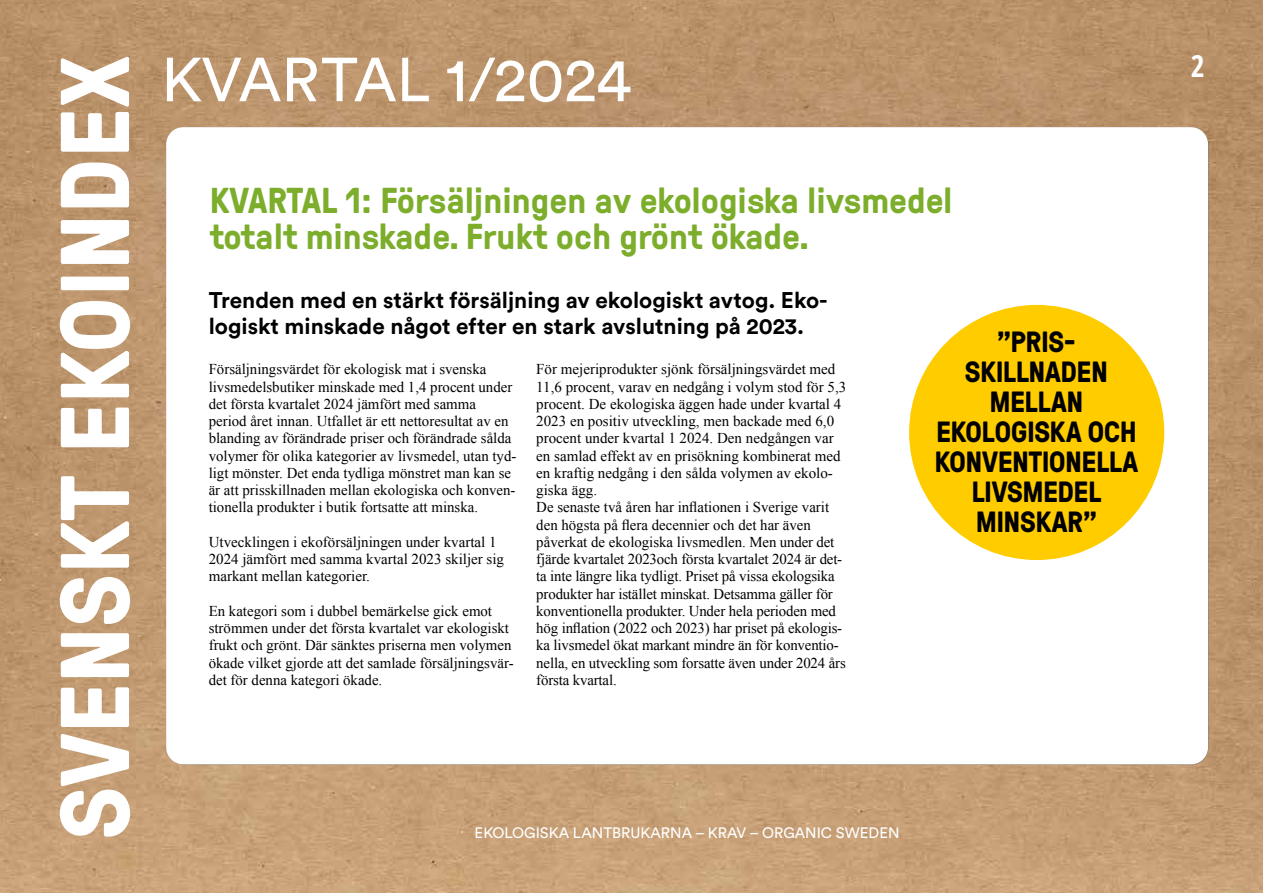
<style>
.page{position:relative;width:1263px;height:893px;background:#fff}
.page>*{position:absolute;margin:0;border:0;box-sizing:border-box;transform-origin:0 0}
.t1{font:700 97.5px "GT Pressura";color:#fff}
.t2{font:61.5px "Circular Std";color:#fff}
.t3{font:700 36px/36px "GT Pressura";color:#7cad2b}
.t4{font:700 30px "Open Sans Condensed";color:#fff}
.t5{font:700 29.25px/30px "GT Pressura";letter-spacing:-.015em;color:#000;text-align:center}
.t6{font:700 22.5px/25.5px "Circular Std";color:#000}
.t7{font:15px/17.2px "Times New Roman";color:#000}
.t8{font:15px "Circular Std";color:#fff}
</style>
<div class="page">
<img style="left:0;top:0;width:1263px;height:893px">
<div style="left:166px;top:127px;width:1042px;height:637px;background:#fff;border-radius:17px"></div>
<div style="left:909px;top:305px;width:255px;height:255px;background:#fc0;border-radius:50%"></div>
<h1 class="t1" style="left:24px;top:839px;width:786px;rotate:-90deg">SVENSKT EKOINDEX</h1>
<h2 class="t2" style="left:161px;top:42px;width:471px">KVARTAL 1/2024</h2>
<h3 class="t3" style="left:210px;top:181px;width:744px">KVARTAL 1: Försäljningen av ekologiska livsmedel totalt minskade. Frukt och grönt ökade.</h3>
<h3 class="t6" style="left:209px;top:287px;width:620px">Trenden med en stärkt försäljning av ekologiskt avtog. Eko&shy;logiskt minskade något efter en stark avslutning på 2023.</h3>
<h3 class="t5" style="left:934px;top:326px;width:205px">”PRIS-<br>SKILLNADEN<br>MELLAN<br>EKOLOGISKA OCH<br>KONVENTIONELLA<br>LIVSMEDEL<br>MINSKAR”</h3>
<p class="t7" style="left:209px;top:360px;width:309px">Försäljningsvärdet för ekologisk mat i svenska livsmedelsbutiker minskade med 1,4 procent under det första kvartalet 2024 jämfört med samma period året innan. Utfallet är ett nettoresultat av en blanding av förändrade priser och förändrade sålda volymer för olika kategorier av livsmedel, utan tyd&shy;ligt mönster. Det enda tydliga mönstret man kan se är att prisskillnaden mellan ekologiska och konven&shy;tionella produkter i butik fortsatte att minska.</p>
<p class="t7" style="left:209px;top:533px;width:297px">Utvecklingen i ekoförsäljningen under kvartal 1<br>2024 jämfört med samma kvartal 2023 skiljer sig markant mellan kategorier.</p>
<p class="t7" style="left:209px;top:602px;width:306px">En kategori som i dubbel bemärkelse gick emot strömmen under det första kvartalet var ekologiskt frukt och grönt. Där sänktes priserna men volymen ökade vilket gjorde att det samlade försäljningsvär&shy;det för denna kategori ökade.</p>
<p class="t7" style="left:536px;top:360px;width:311px">För mejeriprodukter sjönk försäljningsvärdet med 11,6 procent, varav en nedgång i volym stod för 5,3 procent. De ekologiska äggen hade under kvartal 4<br>2023 en positiv utveckling, men backade med 6,0 procent under kvartal 1 2024. Den nedgången var en samlad effekt av en prisökning kombinerat med en kraftig nedgång i den sålda volymen av ekolo&shy;giska ägg.<br>De senaste två åren har inflationen i Sverige varit den högsta på flera decennier och det har även påverkat de ekologiska livsmedlen. Men under det fjärde kvartalet 2023och första kvartalet 2024 är det&shy;ta inte längre lika tydligt. Priset på vissa ekologsika produkter har istället minskat. Detsamma gäller för konventionella produkter. Under hela perioden med hög inflation (2022 och 2023) har priset på ekologis&shy;ka livsmedel ökat markant mindre än för konventio&shy;nella, en utveckling som forsatte även under 2024 års första kvartal.</p>
<p class="t8" style="left:475px;top:824px;width:426px">EKOLOGISKA LANTBRUKARNA – KRAV – ORGANIC SWEDEN</p>
<h3 class="t4" style="left:1191px;top:45px;width:15px">2</h3>
</div>
